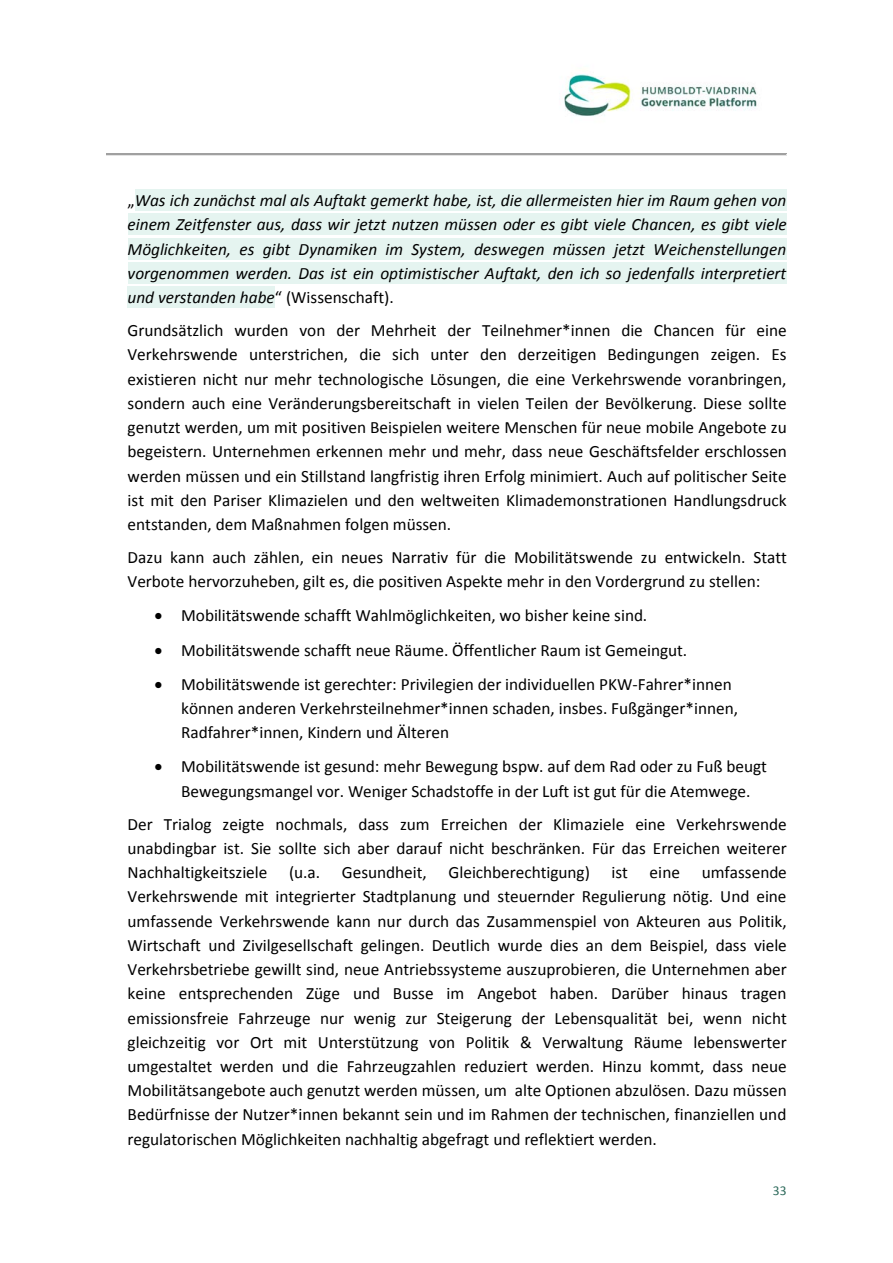
<style>
.page{position:relative;width:893px;height:1263px;background:#fff}
.page>*{position:absolute;margin:0;border:0;box-sizing:border-box;transform-origin:0 0}
.t1{font:17.25px/24.2px "Calibri";color:#000;text-align:justify}
.t2{font:italic 17.25px/24.2px "Calibri";color:#000;text-align:justify}
.t3{font:13.5px "Calibri";color:#2d6a5b}
.s1{font-style:normal}
</style>
<div class="page">
<hr style="left:106px;top:153px;width:681px;height:3px;background:#a0a0a0">
<hr style="left:107px;top:155px;width:679px;height:1px;background:#e3e3e3">
<img style="left:564px;top:74px;width:193px;height:42px">
<div style="left:135px;top:190px;width:652px;height:21px;background:#e5f4f0"></div>
<div style="left:128px;top:214px;width:659px;height:21px;background:#e5f4f0"></div>
<div style="left:128px;top:238px;width:659px;height:21px;background:#e5f4f0"></div>
<div style="left:128px;top:262px;width:659px;height:22px;background:#e5f4f0"></div>
<div style="left:128px;top:287px;width:147px;height:21px;background:#e5f4f0"></div>
<p class="t2" style="left:128px;top:188px;width:661px"><span class="s1">„</span>Was ich zunächst mal als Auftakt gemerkt habe, ist, die allermeisten hier im Raum gehen von einem Zeitfenster aus, dass wir jetzt nutzen müssen oder es gibt viele Chancen, es gibt viele Möglichkeiten, es gibt Dynamiken im System, deswegen müssen jetzt Weichenstellungen vorgenommen werden. Das ist ein optimistischer Auftakt, den ich so jedenfalls interpretiert und verstanden habe<span class="s1">“ (Wissenschaft).</span></p>
<p class="t1" style="left:128px;top:318px;width:661px">Grundsätzlich wurden von der Mehrheit der Teilnehmer*innen die Chancen für eine Verkehrswende unterstrichen, die sich unter den derzeitigen Bedingungen zeigen. Es existieren nicht nur mehr technologische Lösungen, die eine Verkehrswende voranbringen, sondern auch eine Veränderungsbereitschaft in vielen Teilen der Bevölkerung. Diese sollte genutzt werden, um mit positiven Beispielen weitere Menschen für neue mobile Angebote zu begeistern. Unternehmen erkennen mehr und mehr, dass neue Geschäftsfelder erschlossen werden müssen und ein Stillstand langfristig ihren Erfolg minimiert. Auch auf politischer Seite ist mit den Pariser Klimazielen und den weltweiten Klimademonstrationen Handlungsdruck entstanden, dem Maßnahmen folgen müssen.</p>
<p class="t1" style="left:128px;top:545px;width:661px">Dazu kann auch zählen, ein neues Narrativ für die Mobilitätswende zu entwickeln. Statt<br>Verbote hervorzuheben, gilt es, die positiven Aspekte mehr in den Vordergrund zu stellen:</p>
<p class="t1" style="left:154px;top:604px;width:494px">• Mobilitätswende schafft Wahlmöglichkeiten, wo bisher keine sind.</p>
<p class="t1" style="left:154px;top:638px;width:534px">• Mobilitätswende schafft neue Räume. Öffentlicher Raum ist Gemeingut.</p>
<p class="t1" style="left:181px;top:672px;width:558px;text-align:left;text-indent:-27px">• Mobilitätswende ist gerechter: Privilegien der individuellen PKW-Fahrer*innen können anderen Verkehrsteilnehmer*innen schaden, insbes. Fußgänger*innen,<br>Radfahrer*innen, Kindern und Älteren</p>
<p class="t1" style="left:154px;top:754px;width:614px;text-align:center">• Mobilitätswende ist gesund: mehr Bewegung bspw. auf dem Rad oder zu Fuß beugt<br>Bewegungsmangel vor. Weniger Schadstoffe in der Luft ist gut für die Atemwege.</p>
<p class="t1" style="left:128px;top:812px;width:661px">Der Trialog zeigte nochmals, dass zum Erreichen der Klimaziele eine Verkehrswende unabdingbar ist. Sie sollte sich aber darauf nicht beschränken. Für das Erreichen weiterer Nachhaltigkeitsziele</p>
<p class="t1" style="left:289px;top:860px;width:392px">(u.a. Gesundheit, Gleichberechtigung) ist eine</p>
<p class="t1" style="left:128px;top:860px;width:661px;text-indent:574px">umfassende Verkehrswende mit integrierter Stadtplanung und steuernder Regulierung nötig. Und eine umfassende Verkehrswende kann nur durch das Zusammenspiel von Akteuren aus Politik, Wirtschaft und Zivilgesellschaft gelingen. Deutlich wurde dies an dem Beispiel, dass viele Verkehrsbetriebe gewillt sind, neue Antriebssysteme auszuprobieren, die Unternehmen aber keine entsprechenden Züge und Busse im Angebot haben. Darüber hinaus tragen emissionsfreie Fahrzeuge nur wenig zur Steigerung der Lebensqualität bei, wenn nicht gleichzeitig vor Ort mit Unterstützung von Politik &amp; Verwaltung Räume lebenswerter umgestaltet werden und die Fahrzeugzahlen reduziert werden. Hinzu kommt, dass neue Mobilitätsangebote auch genutzt werden müssen, um alte Optionen abzulösen. Dazu müssen Bedürfnisse der Nutzer*innen bekannt sein und im Rahmen der technischen, finanziellen und regulatorischen Möglichkeiten nachhaltig abgefragt und reflektiert werden.</p>
<p class="t3" style="left:773px;top:1181px;width:15px">33</p>
</div>
